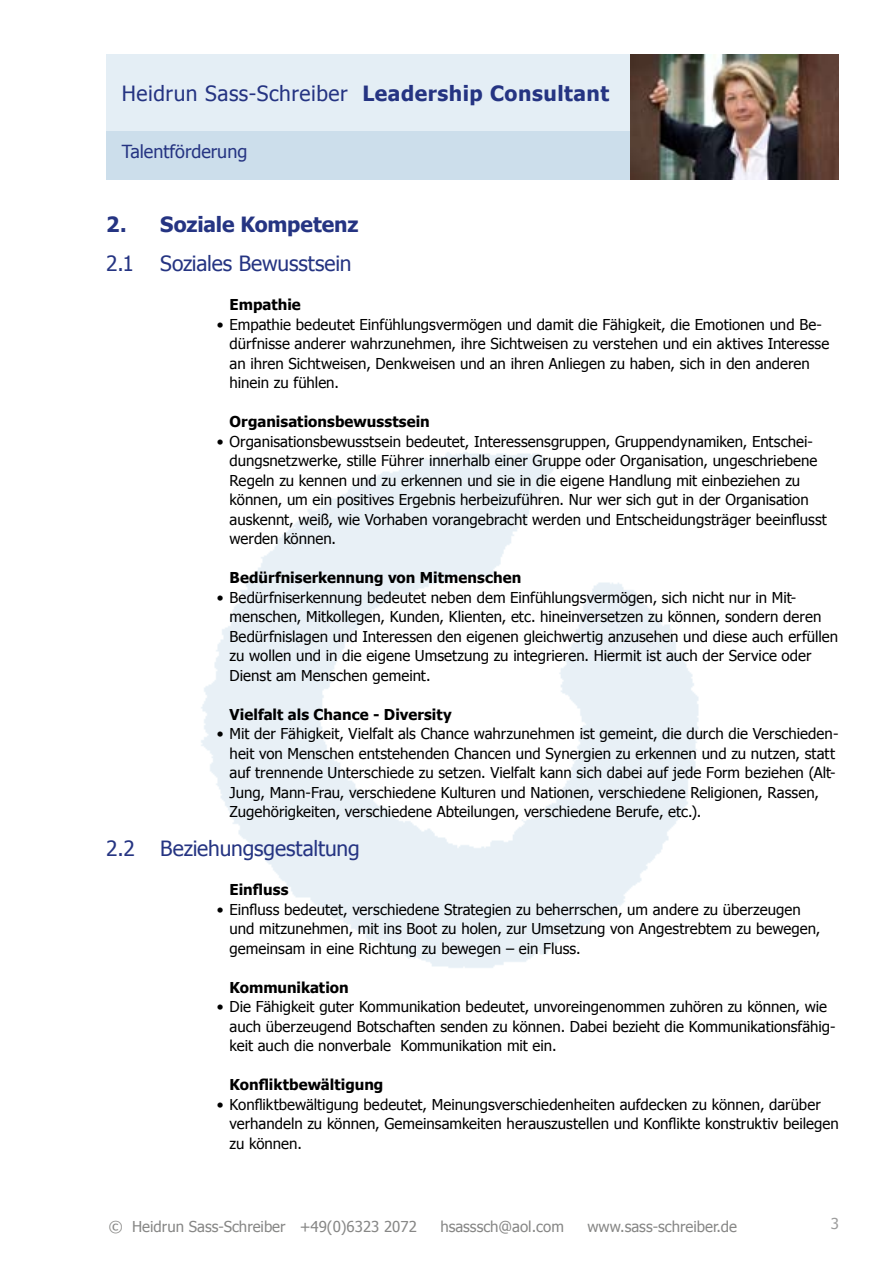
<style>
.page{position:relative;width:893px;height:1263px;background:#fff}
.page>*{position:absolute;margin:0;border:0;box-sizing:border-box;transform-origin:0 0}
.t1{font:21px "Tahoma";color:#253482}
.t2{font:21px "Tahoma";letter-spacing:.025em;color:#253482}
.t3{font:700 21px "Tahoma";letter-spacing:-.005em;color:#253482}
.t4{font:18px "Tahoma";color:#253482}
.t5{font:15px/19.5px "Tahoma";color:#000}
.t6{font:700 15px "Tahoma";color:#000}
.t7{font:15px "Tahoma";color:#878786}
.s1{font-weight:700}
</style>
<div class="page">
<div style="left:106px;top:54px;width:700px;height:125px;background:#e4eef5"></div>
<div style="left:106px;top:131px;width:700px;height:48px;background:#ccdeeb"></div>
<img style="left:631px;top:54px;width:208px;height:125px">
<h1 class="t2" style="left:122px;top:80px;width:489px">Heidrun Sass-Schreiber <span class="s1">Leadership Consultant</span></h1>
<p class="t4" style="left:122px;top:140px;width:127px">Talentförderung</p>
<h1 class="t3" style="left:106px;top:211px;width:254px">2. Soziale Kompetenz</h1>
<h1 class="t1" style="left:106px;top:250px;width:22px">2.1</h1>
<h1 class="t1" style="left:160px;top:250px;width:193px">Soziales Bewusstsein</h1>
<p class="t6" style="left:230px;top:295px;width:73px">Empathie</p>
<p class="t5" style="left:230px;top:314px;width:601px;text-indent:-13px">• Empathie bedeutet Einfühlungsvermögen und damit die Fähigkeit, die Emotionen und Be&shy;dürfnisse anderer wahrzunehmen, ihre Sichtweisen zu verstehen und ein aktives Interesse an ihren Sichtweisen, Denkweisen und an ihren Anliegen zu haben, sich in den anderen hinein zu fühlen.</p>
<p class="t6" style="left:230px;top:412px;width:202px">Organisationsbewusstsein</p>
<p class="t5" style="left:230px;top:431px;width:599px;text-indent:-13px">• Organisationsbewusstsein bedeutet, Interessensgruppen, Gruppendynamiken, Entschei&shy;dungsnetzwerke, stille Führer innerhalb einer Gruppe oder Organisation, ungeschriebene Regeln zu kennen und zu erkennen und sie in die eigene Handlung mit einbeziehen zu können, um ein positives Ergebnis herbeizuführen. Nur wer sich gut in der Organisation auskennt, weiß, wie Vorhaben vorangebracht werden und Entscheidungsträger beeinflusst werden können.</p>
<p class="t6" style="left:230px;top:568px;width:293px">Bedürfniserkennung von Mitmenschen</p>
<p class="t5" style="left:230px;top:587px;width:610px;text-indent:-13px">• Bedürfniserkennung bedeutet neben dem Einfühlungsvermögen, sich nicht nur in Mit&shy;menschen, Mitkollegen, Kunden, Klienten, etc. hineinversetzen zu können, sondern deren Bedürfnislagen und Interessen den eigenen gleichwertig anzusehen und diese auch erfüllen zu wollen und in die eigene Umsetzung zu integrieren. Hiermit ist auch der Service oder Dienst am Menschen gemeint.</p>
<p class="t6" style="left:230px;top:705px;width:224px">Vielfalt als Chance - Diversity</p>
<p class="t5" style="left:230px;top:723px;width:610px;text-indent:-13px">• Mit der Fähigkeit, Vielfalt als Chance wahrzunehmen ist gemeint, die durch die Verschieden&shy;heit von Menschen entstehenden Chancen und Synergien zu erkennen und zu nutzen, statt auf trennende Unterschiede zu setzen. Vielfalt kann sich dabei auf jede Form beziehen (Alt-Jung, Mann-Frau, verschiedene Kulturen und Nationen, verschiedene Religionen, Rassen, Zugehörigkeiten, verschiedene Abteilungen, verschiedene Berufe, etc.).</p>
<h1 class="t1" style="left:106px;top:835px;width:255px">2.2 Beziehungsgestaltung</h1>
<p class="t6" style="left:230px;top:880px;width:60px">Einfluss</p>
<p class="t5" style="left:230px;top:899px;width:592px;text-indent:-13px">• Einfluss bedeutet, verschiedene Strategien zu beherrschen, um andere zu überzeugen und mitzunehmen, mit ins Boot zu holen, zur Umsetzung von Angestrebtem zu bewegen, gemeinsam in eine Richtung zu bewegen – ein Fluss.</p>
<p class="t6" style="left:230px;top:978px;width:121px">Kommunikation</p>
<p class="t5" style="left:230px;top:996px;width:607px;text-indent:-13px">• Die Fähigkeit guter Kommunikation bedeutet, unvoreingenommen zuhören zu können, wie auch überzeugend Botschaften senden zu können. Dabei bezieht die Kommunikationsfähig&shy;keit auch die nonverbale Kommunikation mit ein.</p>
<p class="t6" style="left:230px;top:1075px;width:155px">Konfliktbewältigung</p>
<p class="t5" style="left:230px;top:1094px;width:611px;text-indent:-13px">• Konfliktbewältigung bedeutet, Meinungsverschiedenheiten aufdecken zu können, darüber verhandeln zu können, Gemeinsamkeiten herauszustellen und Konflikte konstruktiv beilegen zu können.</p>
<p class="t7" style="left:109px;top:1217px;width:309px">© Heidrun Sass-Schreiber +49(0)6323 2072</p>
<p class="t7" style="left:440px;top:1217px;width:125px">hsasssch@aol.com</p>
<p class="t7" style="left:587px;top:1217px;width:151px">www.sass-schreiber.de</p>
</div>
